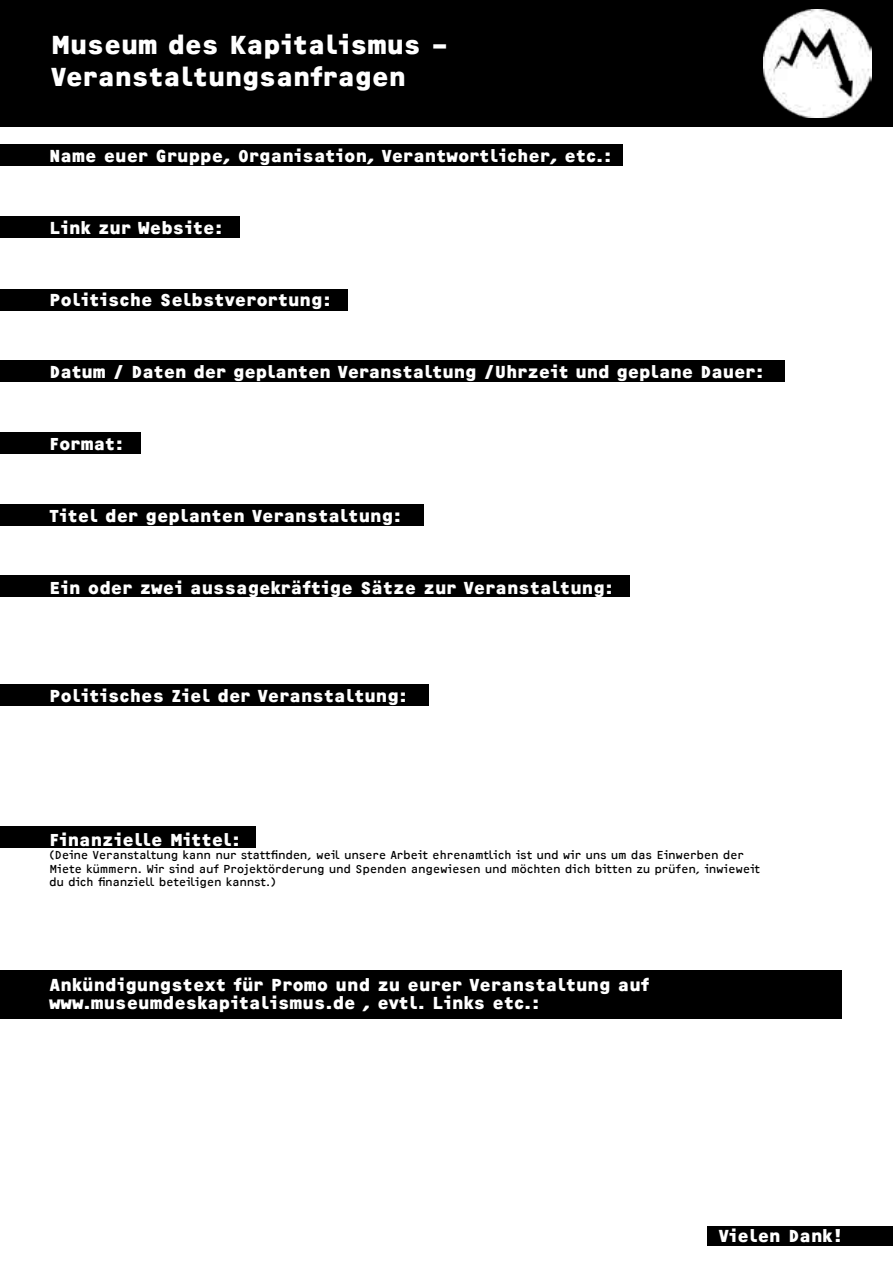
<style>
.page{position:relative;width:893px;height:1263px;background:#fff}
.page>*{position:absolute;margin:0;border:0;box-sizing:border-box;transform-origin:0 0}
.t1{font:700 27px/32.4px "OCRF";letter-spacing:-.01em;color:#fff}
.t2{font:700 18px/18px "OCRF";color:#fff}
.t3{font:12px/13.5px "OCRF";letter-spacing:-.03em;color:#000}
</style>
<div class="page">
<div style="left:0;top:826px;width:256px;height:22px;background:#000"></div>
<div style="left:0;top:144px;width:623px;height:22px;background:#000"></div>
<div style="left:0;top:216px;width:239px;height:22px;background:#000"></div>
<div style="left:0;top:290px;width:347px;height:21px;background:#000"></div>
<div style="left:0;top:0;width:893px;height:126px;background:#000"></div>
<div style="left:0;top:360px;width:784px;height:22px;background:#000"></div>
<div style="left:0;top:504px;width:424px;height:22px;background:#000"></div>
<div style="left:0;top:432px;width:141px;height:22px;background:#000"></div>
<div style="left:0;top:575px;width:630px;height:22px;background:#000"></div>
<div style="left:0;top:684px;width:428px;height:22px;background:#000"></div>
<div style="left:0;top:971px;width:842px;height:48px;background:#000"></div>
<img style="left:763px;top:9px;width:108px;height:108px">
<div style="left:708px;top:1226px;width:185px;height:20px;background:#000"></div>
<h1 class="t1" style="left:51px;top:27px;width:399px">Museum des Kapitalismus –<br>Veranstaltungsanfragen</h1>
<p class="t2" style="left:49px;top:146px;width:565px">Name euer Gruppe, Organisation, Verantwortlicher, etc.:</p>
<p class="t2" style="left:49px;top:218px;width:176px">Link zur Website:</p>
<p class="t2" style="left:49px;top:290px;width:284px">Politische Selbstverortung:</p>
<p class="t2" style="left:49px;top:361px;width:716px">Datum / Daten der geplanten Veranstaltung /Uhrzeit und geplane Dauer:</p>
<p class="t2" style="left:49px;top:434px;width:76px">Format:</p>
<p class="t2" style="left:49px;top:506px;width:354px">Titel der geplanten Veranstaltung:</p>
<p class="t2" style="left:49px;top:578px;width:566px">Ein oder zwei aussagekräftige Sätze zur Veranstaltung:</p>
<p class="t2" style="left:49px;top:686px;width:360px">Politisches Ziel der Veranstaltung:</p>
<p class="t2" style="left:49px;top:829px;width:193px">Finanzielle Mittel:</p>
<p class="t3" style="left:49px;top:848px;width:713px">(Deine Veranstaltung kann nur stattfinden, weil unsere Arbeit ehrenamtlich ist und wir uns um das Einwerben der<br>Miete kümmern. Wir sind auf Projektörderung und Spenden angewiesen und möchten dich bitten zu prüfen, inwieweit du dich finanziell beteiligen kannst.)</p>
<p class="t2" style="left:49px;top:975px;width:602px">Ankündigungstext für Promo und zu eurer Veranstaltung auf www.museumdeskapitalismus.de , evtl. Links etc.:</p>
<p class="t2" style="left:719px;top:1226px;width:124px">Vielen Dank!</p>
</div>
